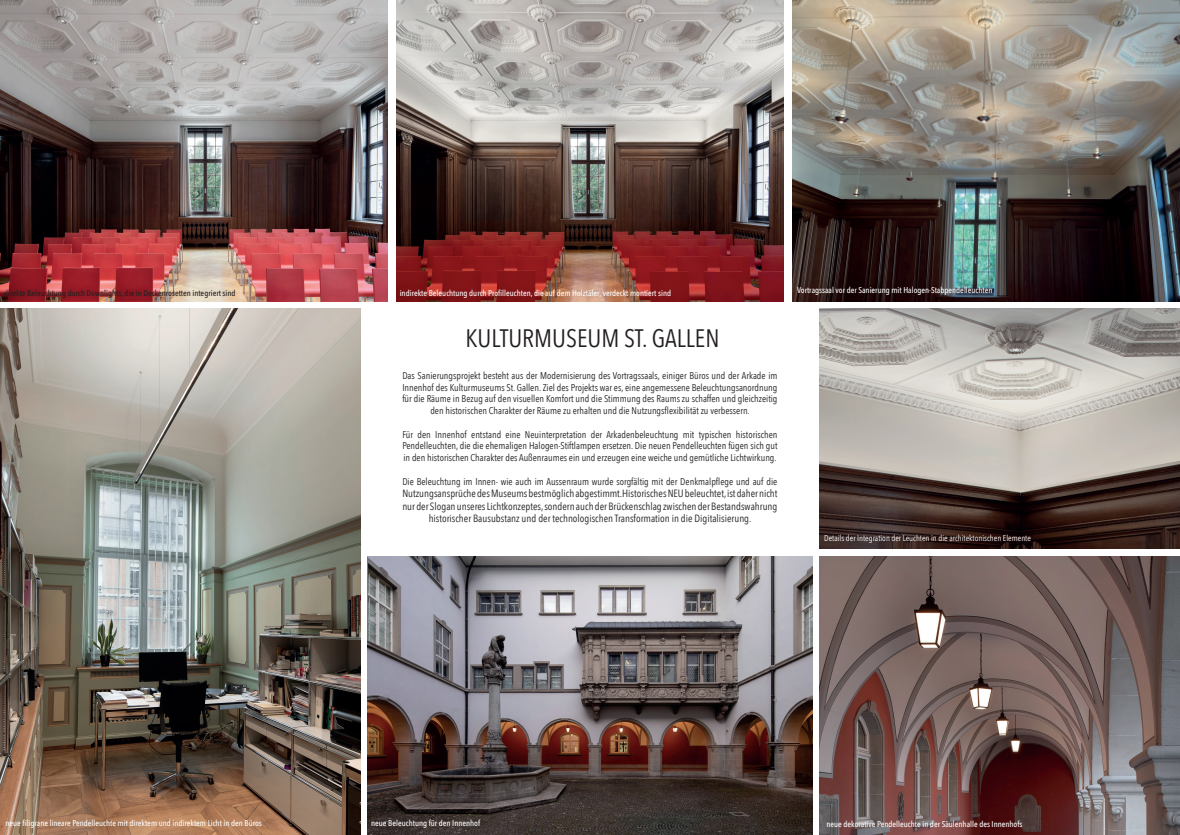
<style>
.page{position:relative;width:1180px;height:835px;background:#fff}
.page>*{position:absolute;margin:0;border:0;box-sizing:border-box;transform-origin:0 0}
.t1{font:25.2px "Avenir Next Condensed";color:#231f20}
.t2{font:10.5px/12.6px "Avenir Next Condensed";color:#231f20;text-align:center}
.t3{font:9.8px/11.8px "Avenir Next Condensed";color:#231f20;text-align:center}
.t4{font:500 8.4px "Avenir Next Condensed";color:#fff}
.t5{font:500 8.4px "Avenir Next Condensed";color:#231f20}
.t6{font:8.4px "Avenir Next Condensed";color:#fff}
</style>
<div class="page">
<img style="left:0;top:0;width:388px;height:301px">
<img style="left:396px;top:0;width:387px;height:301px">
<img style="left:792px;top:0;width:388px;height:301px">
<img style="left:819px;top:556px;width:361px;height:278px">
<img style="left:819px;top:309px;width:361px;height:239px">
<img style="left:0;top:309px;width:360px;height:525px">
<img style="left:367px;top:556px;width:446px;height:278px">
<p class="t5" style="left:4px;top:287px;width:233px">direkte Beleuchtung durch Downlights, die in Deckenrosetten integriert sind</p>
<p class="t4" style="left:400px;top:287px;width:273px">indirekte Beleuchtung durch Profilleuchten, die auf dem Holztäfer, verdeckt montiert sind</p>
<p class="t4" style="left:797px;top:285px;width:197px">Vortragssaal vor der Sanierung mit Halogen-Stabpendelleuchten</p>
<h1 class="t1" style="left:465px;top:317px;width:255px">KULTURMUSEUM ST. GALLEN</h1>
<p class="t3" style="left:402px;top:369px;width:377px">Das Sanierungsprojekt besteht aus der Modernisierung des Vortragssaals, einiger Büros und der Arkade im Innenhof des Kulturmuseums St. Gallen. Ziel des Projekts war es, eine angemessene Beleuchtungsanordnung für die Räume in Bezug auf den visuellen Komfort und die Stimmung des Raums zu schaffen und gleichzeitig den historischen Charakter der Räume zu erhalten und die Nutzungsflexibilität zu verbessern.</p>
<p class="t3" style="left:402px;top:427px;width:377px;text-align:justify">Für den Innenhof entstand eine Neuinterpretation der Arkadenbeleuchtung mit typischen historischen Pendelleuchten, die die ehemaligen Halogen-Stiftlampen ersetzen. Die neuen Pendelleuchten fügen sich gut in den historischen Charakter des Außenraumes ein und erzeugen eine weiche und gemütliche Lichtwirkung.</p>
<p class="t3" style="left:402px;top:475px;width:377px">Die Beleuchtung im Innen- wie auch im Aussenraum wurde sorgfältig mit der Denkmalpflege und auf die</p>
<p class="t2" style="left:402px;top:486px;width:377px">Nutzungsansprüche des Museums bestmöglich abgestimmt.Historisches NEU beleuchtet, ist daher nicht nur der Slogan unseres Lichtkonzeptes, sondern auch der Brückenschlag zwischen der Bestandswahrung historischer Bausubstanz und der technologischen Transformation in die Digitalisierung.</p>
<p class="t6" style="left:824px;top:530px;width:208px">Details der Integration der Leuchten in die architektonischen Elemente</p>
<p class="t4" style="left:5px;top:818px;width:258px">neue filigrane lineare Pendelleuchte mit direktem und indirektem Licht in den Büros</p>
<p class="t4" style="left:371px;top:818px;width:110px">neue Beleuchtung für den Innenhof</p>
<p class="t4" style="left:826px;top:818px;width:198px">neue dekorative Pendelleuchte in der Säulenhalle des Innenhofs</p>
</div>
